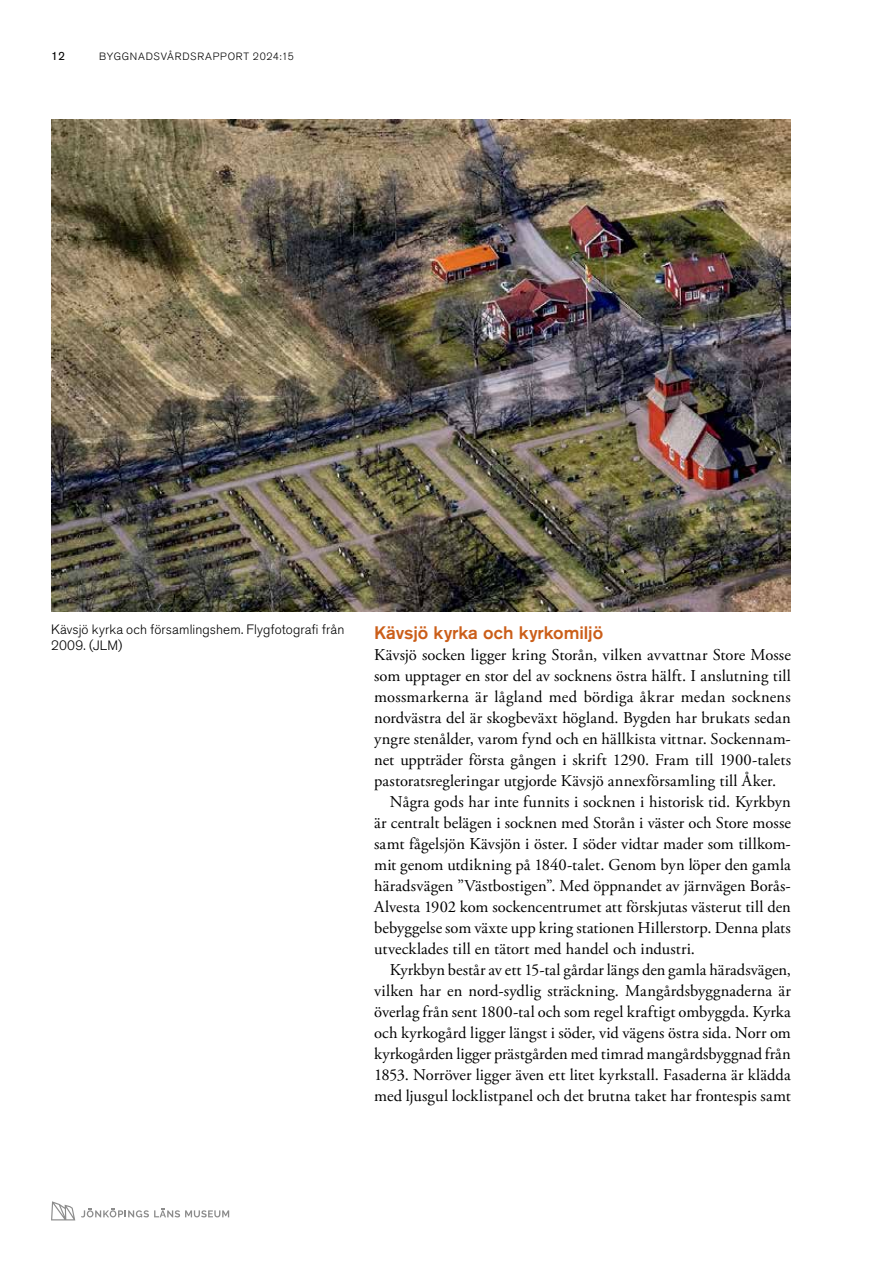
<style>
.page{position:relative;width:893px;height:1263px;background:#fff}
.page>*{position:absolute;margin:0;border:0;box-sizing:border-box;transform-origin:0 0}
.Rubrik_1{font:500 18px "Akzidenz Grotesk Std";color:#cb5e19}
.Brödtext_indrag{font:16.5px/21px "Adobe Garamond Pro";letter-spacing:.005em;color:#000;text-align:justify}
.Brödtext{font:16.5px/21px "Adobe Garamond Pro";letter-spacing:.01em;color:#000;text-align:justify}
.Bildtext{font:300 13.5px/15.8px "Akzidenz Grotesk Std";letter-spacing:.01em;color:#000}
.t1{font:12px "Akzidenz Grotesk Std";color:#000}
.t2{font:10.5px "Akzidenz Grotesk Std Light 3";letter-spacing:.07em;color:#000}
</style>
<div class="page">
<svg style="left:51px;top:1201px;width:24px;height:19px"></svg>
<svg style="left:81px;top:1208px;width:148px;height:9px"></svg>
<img style="left:51px;top:119px;width:740px;height:492px">
<p class="t1" style="left:51px;top:49px;width:15px">12</p>
<p class="t2" style="left:99px;top:50px;width:196px">BYGGNADSVÅRDSRAPPORT 2024:15</p>
<p class="Bildtext" style="left:51px;top:622px;width:295px">Kävsjö kyrka och församlingshem. Flygfotografi från<br>2009. (JLM)</p>
<p class="Rubrik_1" style="left:374px;top:621px;width:231px">Kävsjö kyrka och kyrkomiljö</p>
<p class="Brödtext" style="left:374px;top:644px;width:418px">Kävsjö socken ligger kring Storån, vilken avvattnar Store Mosse som upptager en stor del av socknens östra hälft. I anslutning till mossmarkerna är lågland med bördiga åkrar medan socknens nordvästra del är skogbeväxt högland. Bygden har brukats sedan yngre stenålder, varom fynd och en hällkista vittnar. Sockennam&shy;net uppträder första gången i skrift 1290. Fram till 1900-talets pastoratsregleringar utgjorde Kävsjö annexförsamling till Åker.</p>
<p class="Brödtext_indrag" style="left:374px;top:791px;width:418px;text-indent:16px">Några gods har inte funnits i socknen i historisk tid. Kyrkbyn är centralt belägen i socknen med Storån i väster och Store mosse samt fågelsjön Kävsjön i öster. I söder vidtar mader som tillkom&shy;mit genom utdikning på 1840-talet. Genom byn löper den gamla häradsvägen ”Västbostigen”. Med öppnandet av järnvägen Borås-Alvesta 1902 kom sockencentrumet att förskjutas västerut till den bebyggelse som växte upp kring stationen Hillerstorp. Denna plats utvecklades till en tätort med handel och industri.</p>
<p class="Brödtext_indrag" style="left:374px;top:959px;width:418px;text-indent:16px">Kyrkbyn består av ett 15-tal gårdar längs den gamla häradsvägen, vilken har en nord-sydlig sträckning. Mangårdsbyggnaderna är överlag från sent 1800-tal och som regel kraftigt ombyggda. Kyrka och kyrkogård ligger längst i söder, vid vägens östra sida. Norr om kyrkogården ligger prästgården med timrad mangårdsbyggnad från 1853. Norröver ligger även ett litet kyrkstall. Fasaderna är klädda med ljusgul locklistpanel och det brutna taket har frontespis samt</p>
</div>
